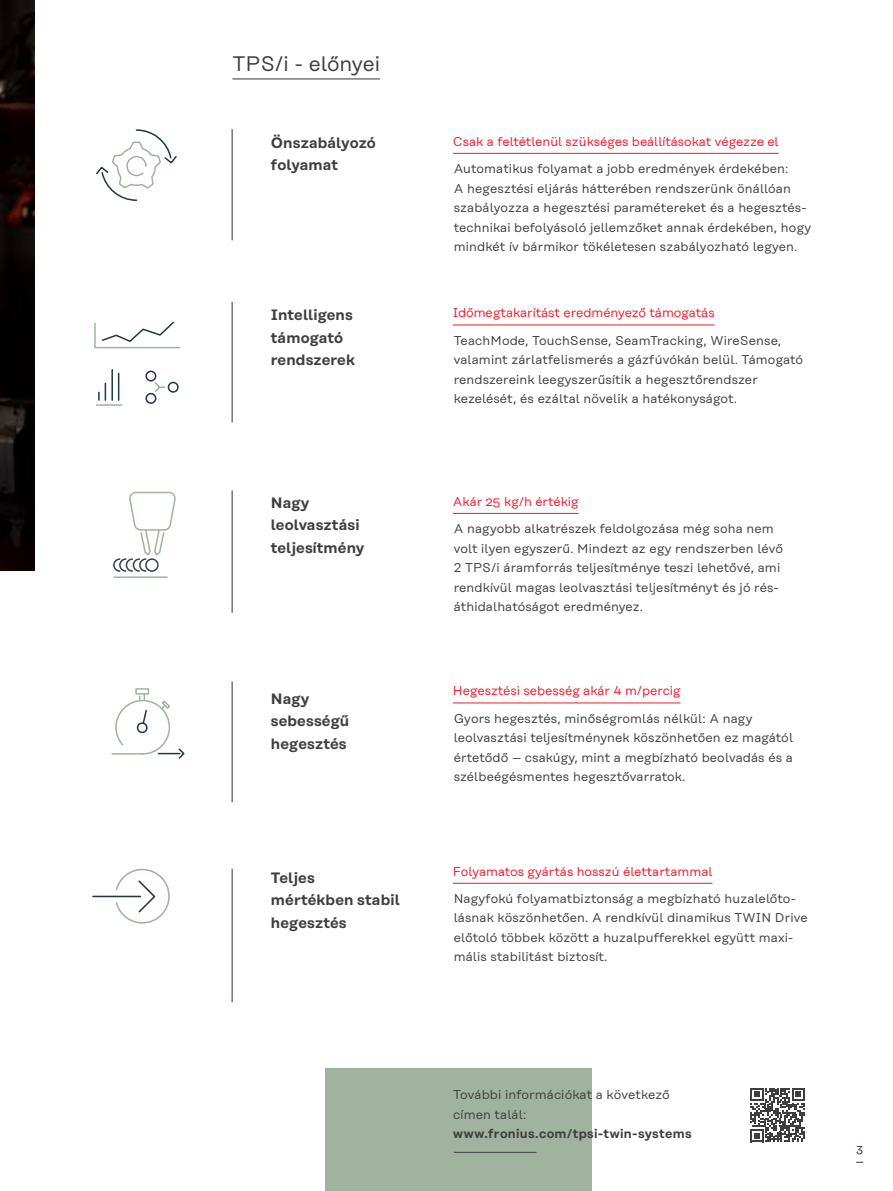
<style>
.page{position:relative;width:893px;height:1191px;background:#fff}
.page>*{position:absolute;margin:0;border:0;box-sizing:border-box;transform-origin:0 0}
.t1{font:21px "Rational Text";color:#3e3e3f}
.t2{font:600 15px/22.5px "Rational Text";letter-spacing:.01em;color:#3e3e3f}
.t3{font:12.75px/19.5px "Rational Text";letter-spacing:.01em;color:#3e3e3f}
.t4{font:12.75px "Rational Text";color:#ee1b2d}
.t5{font:600 12.75px "Rational Text";letter-spacing:.025em;color:#3e3e3f}
.t6{font:12px "Rational Text";color:#1f3643}
</style>
<div class="page">
<hr style="left:232px;top:129px;width:1px;height:111px;background:#1f3643">
<img style="left:0;top:0;width:34px;height:570px">
<hr style="left:232px;top:302px;width:1px;height:120px;background:#1f3643">
<svg style="left:94px;top:321px;width:87px;height:28px"></svg>
<svg style="left:98px;top:383px;width:8px;height:17px"></svg>
<hr style="left:111px;top:370px;width:2px;height:30px;background:#1f3643">
<svg style="left:118px;top:373px;width:1px;height:27px"></svg>
<hr style="left:96px;top:404px;width:26px;height:2px;background:#9fb39e">
<div style="left:168px;top:382px;width:11px;height:11px;border:2px solid #1f3643;border-radius:50%"></div>
<svg style="left:145px;top:370px;width:21px;height:34px"></svg>
<svg style="left:96px;top:129px;width:81px;height:72px"></svg>
<hr style="left:232px;top:681px;width:1px;height:121px;background:#1f3643">
<div style="left:135px;top:688px;width:14px;height:6px;border:2px solid #9fb39e"></div>
<svg style="left:115px;top:694px;width:70px;height:65px"></svg>
<hr style="left:112px;top:753px;width:31px;height:1px;background:#9fb39e">
<hr style="left:232px;top:868px;width:1px;height:134px;background:#1f3643">
<hr style="left:93px;top:895px;width:47px;height:2px;background:#1f3643">
<svg style="left:115px;top:868px;width:55px;height:56px"></svg>
<hr style="left:232px;top:490px;width:1px;height:122px;background:#1f3643">
<hr style="left:114px;top:576px;width:53px;height:2px;background:#9fb39e">
<svg style="left:113px;top:491px;width:63px;height:81px"></svg>
<hr style="left:453px;top:702px;width:227px;height:1px;background:#ee1b2d">
<hr style="left:453px;top:883px;width:259px;height:1px;background:#ee1b2d">
<hr style="left:453px;top:513px;width:125px;height:1px;background:#ee1b2d">
<hr style="left:453px;top:153px;width:326px;height:1px;background:#ee1b2d">
<hr style="left:232px;top:78px;width:148px;height:1px;background:#3e3e3f">
<hr style="left:453px;top:325px;width:262px;height:1px;background:#ee1b2d">
<div style="left:325px;top:1068px;width:266px;height:123px;background:#9fb39e"></div>
<hr style="left:454px;top:1152px;width:82px;height:1px;background:#3e3e3f">
<svg style="left:750px;top:1088px;width:55px;height:54px"></svg>
<h1 class="t1" style="left:232px;top:52px;width:149px">TPS/i - előnyei</h1>
<p class="t2" style="left:271px;top:131px;width:106px">Önszabályozó</p>
<p class="t4" style="left:453px;top:134px;width:327px">Csak a feltétlenül szükséges beállításokat végezze el</p>
<p class="t2" style="left:271px;top:153px;width:69px">folyamat</p>
<p class="t3" style="left:454px;top:159px;width:359px">Automatikus folyamat a jobb eredmények érdekében:<br>A hegesztési eljárás hátterében rendszerünk önállóan szabályozza a hegesztési paramétereket és a hegesztés&shy;technikai befolyásoló jellemzőket annak érdekében, hogy mindkét ív bármikor tökéletesen szabályozható legyen.</p>
<p class="t2" style="left:271px;top:304px;width:84px">Intelligens</p>
<p class="t4" style="left:453px;top:306px;width:263px">Időmegtakarítást eredményező támogatás</p>
<p class="t2" style="left:271px;top:326px;width:86px">támogató rendszerek</p>
<p class="t3" style="left:454px;top:330px;width:351px">TeachMode, TouchSense, SeamTracking, WireSense, valamint zárlatfelismerés a gázfúvókán belül. Támogató rendszereink leegyszerűsítik a hegesztőrendszer kezelését, és ezáltal növelik a hatékonyságot.</p>
<p class="t2" style="left:271px;top:491px;width:95px">Nagy leolvasztási teljesítmény</p>
<p class="t2" style="left:271px;top:687px;width:80px">Nagy sebességű hegesztés</p>
<p class="t2" style="left:271px;top:866px;width:130px">Teljes mértékben stabil hegesztés</p>
<p class="t4" style="left:453px;top:494px;width:127px">Akár 25 kg/h értékig</p>
<p class="t3" style="left:454px;top:519px;width:331px">A nagyobb alkatrészek feldolgozása még soha nem volt ilyen egyszerű. Mindezt az egy rendszerben lévő 2 TPS/i áramforrás teljesítménye teszi lehetővé, ami rendkívül magas leolvasztási teljesítményt és jó rés&shy;áthidalhatóságot eredményez.</p>
<p class="t4" style="left:453px;top:683px;width:229px">Hegesztési sebesség akár 4 m/percig</p>
<p class="t3" style="left:454px;top:708px;width:341px">Gyors hegesztés, minőségromlás nélkül: A nagy leolvasztási teljesítménynek köszönhetően ez magától értetődő – csakúgy, mint a megbízható beolvadás és a szélbeégésmentes hegesztővarratok.</p>
<p class="t4" style="left:453px;top:864px;width:261px">Folyamatos gyártás hosszú élettartammal</p>
<p class="t3" style="left:454px;top:888px;width:356px">Nagyfokú folyamatbiztonság a megbízható huzalelőto&shy;lásnak köszönhetően. A rendkívül dinamikus TWIN Drive előtoló többek között a huzalpufferekkel együtt maxi&shy;mális stabilitást biztosít.</p>
<p class="t3" style="left:453px;top:1084px;width:218px">További információkat a következő címen talál:</p>
<p class="t5" style="left:453px;top:1126px;width:240px">www.fronius.com/tpsi-twin-systems</p>
<p class="t6" style="left:856px;top:1142px;width:9px">3</p>
</div>
